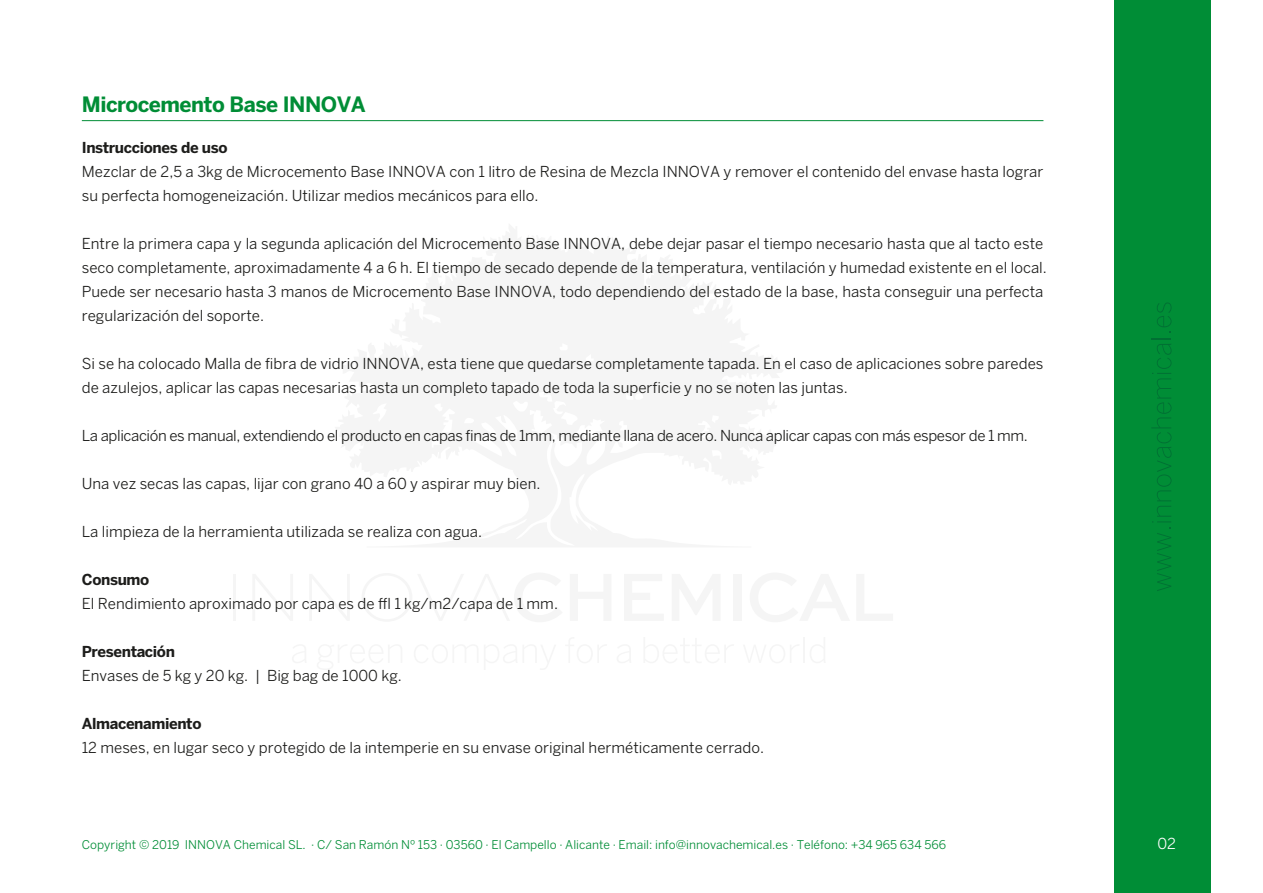
<style>
.page{position:relative;width:1263px;height:893px;background:#fff}
.page>*{position:absolute;margin:0;border:0;box-sizing:border-box;transform-origin:0 0}
.t1{font:700 21px "Benton Sans";letter-spacing:-.025em;color:#008d36}
.t2{font:15px/24px "Benton Sans";color:#1d1d1b}
.t3{font:15px "Benton Sans";letter-spacing:-.025em;color:#1d1d1b}
.t4{font:700 15px "Benton Sans";letter-spacing:-.025em;color:#1d1d1b}
.t5{font:15px "Benton Sans";color:#fff}
.t6{font:12px "Benton Sans";color:#008d36}
</style>
<div class="page">
<hr style="left:233px;top:574px;width:3px;height:47px;background:#f5f5f5">
<div style="left:733px;top:574px;width:8px;height:47px;background:#f5f5f5"></div>
<hr style="left:803px;top:637px;width:2px;height:26px;background:#f5f5f5">
<hr style="left:82px;top:120px;width:961px;height:1px;background:#008d36">
<div style="left:1114px;top:0;width:96px;height:893px;background:#008d36"></div>
<svg style="left:1157px;top:528px;width:14px;height:63px"></svg>
<svg style="left:1151px;top:302px;width:20px;height:220px"></svg>
<h1 class="t1" style="left:82px;top:92px;width:285px">Microcemento Base INNOVA</h1>
<p class="t4" style="left:82px;top:139px;width:147px">Instrucciones de uso</p>
<p class="t2" style="left:82px;top:159px;width:963px">Mezclar de 2,5 a 3kg de Microcemento Base INNOVA con 1 litro de Resina de Mezcla INNOVA y remover el contenido del envase hasta lograr su perfecta homogeneización. Utilizar medios mecánicos para ello.</p>
<p class="t2" style="left:82px;top:231px;width:966px">Entre la primera capa y la segunda aplicación del Microcemento Base INNOVA, debe dejar pasar el tiempo necesario hasta que al tacto este seco completamente, aproximadamente 4 a 6 h. El tiempo de secado depende de la temperatura, ventilación y humedad existente en el local.<br>Puede ser necesario hasta 3 manos de Microcemento Base INNOVA, todo dependiendo del estado de la base, hasta conseguir una perfecta regularización del soporte.</p>
<p class="t2" style="left:82px;top:351px;width:963px">Si se ha colocado Malla de fibra de vidrio INNOVA, esta tiene que quedarse completamente tapada. En el caso de aplicaciones sobre paredes de azulejos, aplicar las capas necesarias hasta un completo tapado de toda la superficie y no se noten las juntas.</p>
<p class="t3" style="left:82px;top:427px;width:948px">La aplicación es manual, extendiendo el producto en capas finas de 1mm, mediante llana de acero. Nunca aplicar capas con más espesor de 1 mm.</p>
<p class="t2" style="left:82px;top:471px;width:460px">Una vez secas las capas, lijar con grano 40 a 60 y aspirar muy bien.</p>
<p class="t2" style="left:82px;top:519px;width:402px">La limpieza de la herramienta utilizada se realiza con agua.</p>
<p class="t4" style="left:82px;top:571px;width:69px">Consumo</p>
<p class="t2" style="left:82px;top:591px;width:478px">El Rendimiento aproximado por capa es de ± 1 kg/m2/capa de 1 mm.</p>
<p class="t4" style="left:82px;top:643px;width:95px">Presentación</p>
<p class="t2" style="left:82px;top:663px;width:322px">Envases de 5 kg y 20 kg. | Big bag de 1000 kg.</p>
<p class="t4" style="left:82px;top:715px;width:121px">Almacenamiento</p>
<p class="t2" style="left:82px;top:735px;width:684px">12 meses, en lugar seco y protegido de la intemperie en su envase original herméticamente cerrado.</p>
<p class="t6" style="left:82px;top:838px;width:866px">Copyright © 2019 INNOVA Chemical SL. · C/ San Ramón Nº 153 · 03560 · El Campello · Alicante · Email: info@innovachemical.es · Teléfono: +34 965 634 566</p>
<p class="t5" style="left:1157px;top:835px;width:20px">02</p>
</div>
